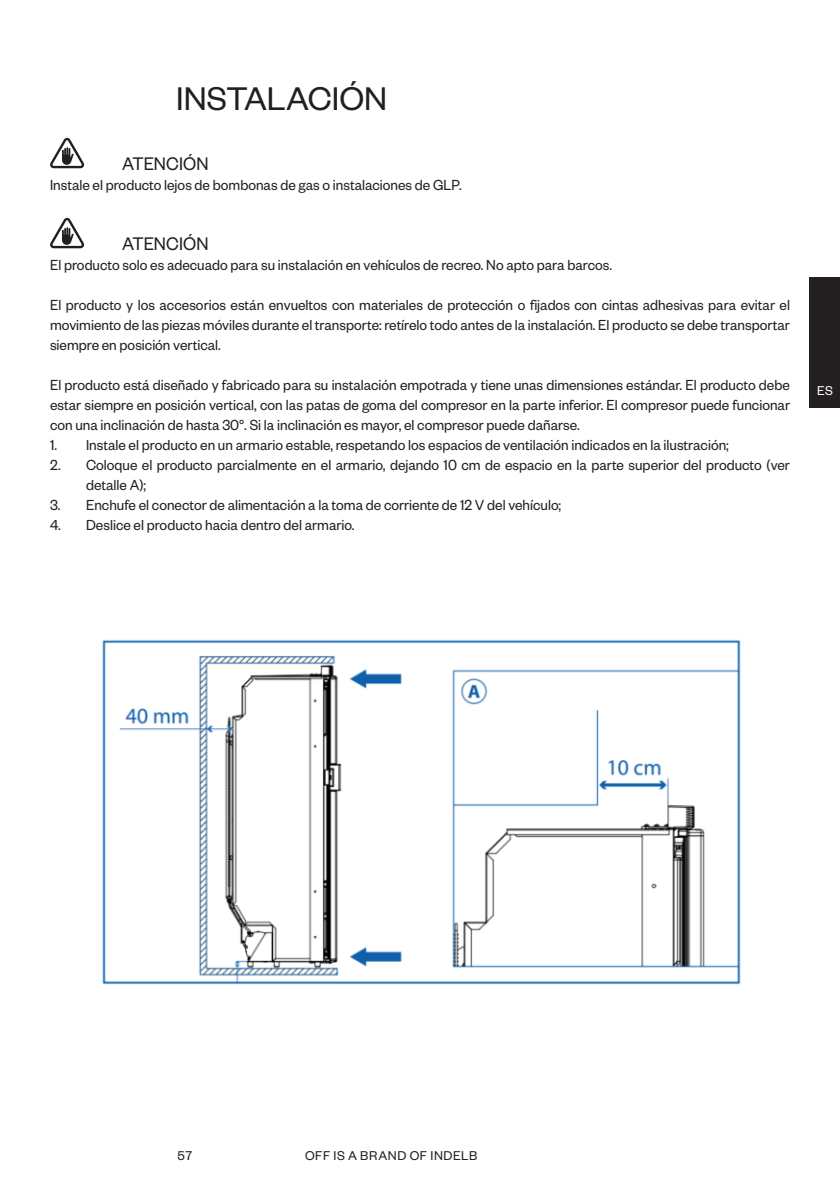
<style>
.page{position:relative;width:840px;height:1191px;background:#fff}
.page>*{position:absolute;margin:0;border:0;box-sizing:border-box;transform-origin:0 0}
.t1{font:36px "Founders Grotesk";color:#231f20}
.t2{font:20px "Founders Grotesk";letter-spacing:.01em;color:#231f20;scale:.95 1}
.t3{font:16px/20px "Founders Grotesk";color:#231f20;text-align:justify;scale:.95 1}
.t4{font:14px "Founders Grotesk";letter-spacing:.045em;color:#231f20}
.t5{font:14px "Founders Grotesk";color:#fff}
</style>
<div class="page">
<div style="left:809px;top:278px;width:30px;height:130px;background:#231f20"></div>
<svg style="left:50px;top:138px;width:34px;height:30px"></svg>
<svg style="left:50px;top:218px;width:34px;height:30px"></svg>
<img style="left:102px;top:640px;width:639px;height:345px">
<h1 class="t1" style="left:176px;top:76px;width:212px">INSTALACIÓN</h1>
<p class="t2" style="left:122px;top:151px;width:93px">ATENCIÓN</p>
<p class="t3" style="left:50px;top:174px;width:434px">Instale el producto lejos de bombonas de gas o instalaciones de GLP.</p>
<p class="t2" style="left:122px;top:231px;width:93px">ATENCIÓN</p>
<p class="t3" style="left:50px;top:254px;width:593px">El producto solo es adecuado para su instalación en vehículos de recreo. No apto para barcos.</p>
<p class="t3" style="left:50px;top:294px;width:780px">El producto y los accesorios están envueltos con materiales de protección o fijados con cintas adhesivas para evitar el movimiento de las piezas móviles durante el transporte: retírelo todo antes de la instalación. El producto se debe transportar siempre en posición vertical.</p>
<p class="t3" style="left:50px;top:374px;width:780px">El producto está diseñado y fabricado para su instalación empotrada y tiene unas dimensiones estándar. El producto debe estar siempre en posición vertical, con las patas de goma del compresor en la parte inferior. El compresor puede funcionar con una inclinación de hasta 30°. Si la inclinación es mayor, el compresor puede dañarse.</p>
<p class="t3" style="left:50px;top:434px;width:715px">1. Instale el producto en un armario estable, respetando los espacios de ventilación indicados en la ilustración;</p>
<p class="t3" style="left:86px;top:454px;width:742px;text-indent:-36px">2. Coloque el producto parcialmente en el armario, dejando 10 cm de espacio en la parte superior del producto (ver detalle A);</p>
<p class="t3" style="left:50px;top:494px;width:539px">3. Enchufe el conector de alimentación a la toma de corriente de 12 V del vehículo;</p>
<p class="t3" style="left:50px;top:514px;width:322px">4. Deslice el producto hacia dentro del armario.</p>
<p class="t5" style="left:816px;top:381px;width:17px">ES</p>
<p class="t4" style="left:177px;top:1147px;width:16px">57</p>
<p class="t4" style="left:305px;top:1147px;width:174px">OFF IS A BRAND OF INDELB</p>
</div>
